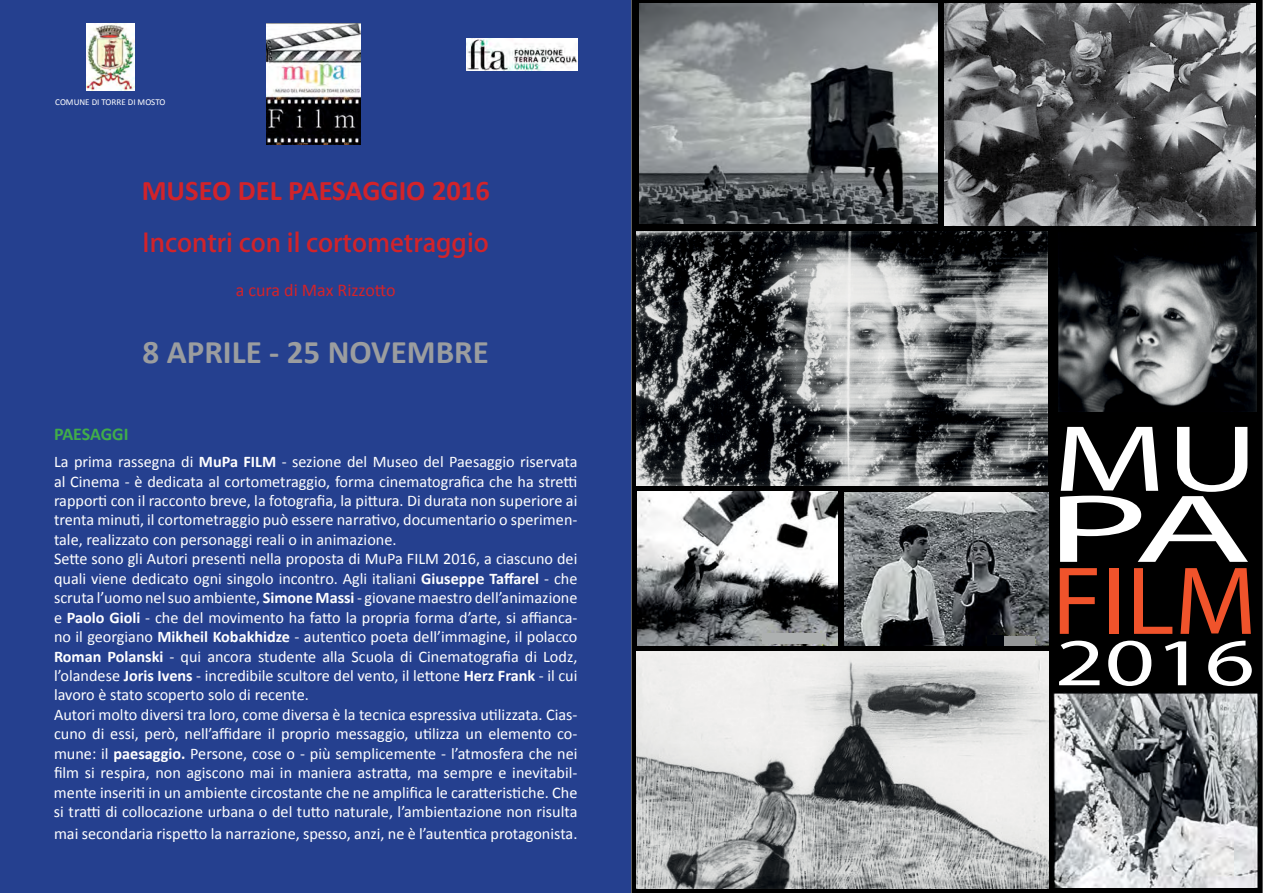
<style>
.page{position:relative;width:1263px;height:893px;background:#fff}
.page>*{position:absolute;margin:0;border:0;box-sizing:border-box;transform-origin:0 0}
.t1{font:97.5px "Myriad Pro";color:#f0532b;scale:1.05 1}
.t2{font:97.5px "Myriad Pro";color:#fff;scale:2.01 1}
.t3{font:94.8px "Myriad Pro";color:#fff;scale:1.49 1}
.t4{font:67.5px "Myriad Pro";color:#fff;scale:1.45 1}
.t5{font:700 33px "Calibri";color:#9b9d9f}
.t6{font:700 28.5px "Calibri";color:#d2232a}
.t7{font:700 25.5px "Adobe Fan Heiti Std";color:#d2232a}
.t8{font:18px "Calibri";color:#d2232a}
.t9{font:700 18px "Calibri";letter-spacing:-.01em;color:#41ad49}
.t10{font:16.2px/19.5px "Calibri";color:#fff}
.t11{font:9px "Calibri";color:#fff}
.s1{font-weight:700}
</style>
<div class="page">
<div style="left:0;top:415px;width:631px;height:478px;background:#25408f"></div>
<div style="left:0;top:0;width:631px;height:145px;background:#25408f"></div>
<img style="left:87px;top:23px;width:47px;height:68px">
<img style="left:466px;top:38px;width:111px;height:33px">
<div style="left:0;top:145px;width:631px;height:270px;background:#25408f"></div>
<div style="left:631px;top:0;width:632px;height:893px;background:#000"></div>
<img style="left:1058px;top:232px;width:198px;height:179px">
<img style="left:944px;top:4px;width:311px;height:222px">
<img style="left:637px;top:492px;width:200px;height:153px">
<img style="left:844px;top:492px;width:204px;height:154px">
<img style="left:636px;top:651px;width:413px;height:237px">
<img style="left:639px;top:3px;width:299px;height:221px">
<div style="left:762px;top:633px;width:63px;height:10px;background:#adb0b0"></div>
<div style="left:987px;top:635px;width:16px;height:10px;background:#000309"></div>
<div style="left:1004px;top:636px;width:31px;height:9px;background:#949697"></div>
<img style="left:1049px;top:692px;width:210px;height:196px">
<img style="left:637px;top:231px;width:410px;height:254px">
<img style="left:267px;top:23px;width:93px;height:122px">
<p class="t11" style="left:55px;top:97px;width:112px">COMUNE DI TORRE DI MOSTO</p>
<h3 class="t6" style="left:142px;top:172px;width:350px">MUSEO DEL PAESAGGIO 2016</h3>
<h3 class="t7" style="left:143px;top:228px;width:348px">Incontri con il cortometraggio</h3>
<p class="t8" style="left:236px;top:278px;width:161px">a cura di Max Rizzotto</p>
<h3 class="t5" style="left:143px;top:331px;width:348px">8 APRILE - 25 NOVEMBRE</h3>
<p class="t9" style="left:54px;top:422px;width:76px">PAESAGGI</p>
<p class="t10" style="left:54px;top:452px;width:525px">La prima rassegna di <span class="s1">MuPa FILM</span> - sezione del Museo del Paesaggio riservata al Cinema - è dedicata al cortometraggio, forma cinematografica che ha stretti rapporti con il racconto breve, la fotografia, la pittura. Di durata non superiore ai trenta minuti, il cortometraggio può essere narrativo, documentario o sperimen&shy;tale, realizzato con personaggi reali o in animazione.<br>Sette sono gli Autori presenti nella proposta di MuPa FILM 2016, a ciascuno dei quali viene dedicato ogni singolo incontro. Agli italiani <span class="s1">Giuseppe Taffarel</span> - che scruta l’uomo nel suo ambiente, <span class="s1">Simone Massi</span> - giovane maestro dell’animazione e <span class="s1">Paolo Gioli</span> - che del movimento ha fatto la propria forma d’arte, si affianca&shy;no il georgiano <span class="s1">Mikheil Kobakhidze</span> - autentico poeta dell’immagine, il polacco <span class="s1">Roman Polanski</span> - qui ancora studente alla Scuola di Cinematografia di Lodz, l’olandese <span class="s1">Joris Ivens</span> - incredibile scultore del vento, il lettone <span class="s1">Herz Frank</span> - il cui lavoro è stato scoperto solo di recente.<br>Autori molto diversi tra loro, come diversa è la tecnica espressiva utilizzata. Cias&shy;cuno di essi, però, nell’affidare il proprio messaggio, utilizza un elemento co&shy;mune: il <span class="s1">paesaggio.</span> Persone, cose o - più semplicemente - l’atmosfera che nei film si respira, non agiscono mai in maniera astratta, ma sempre e inevitabil&shy;mente inseriti in un ambiente circostante che ne amplifica le caratteristiche. Che si tratti di collocazione urbana o del tutto naturale, l’ambientazione non risulta</p>
<p class="t10" style="left:54px;top:824px;width:525px">mai secondaria rispetto la narrazione, spesso, anzi, ne è l’autentica protagonista.</p>
<h2 class="t3" style="left:1052px;top:401px;width:139px">MU</h2>
<h1 class="t2" style="left:1045px;top:469px;width:105px">PA</h1>
<h1 class="t1" style="left:1052px;top:541px;width:196px">FILM</h1>
<h3 class="t4" style="left:1055px;top:621px;width:140px">2016</h3>
</div>
